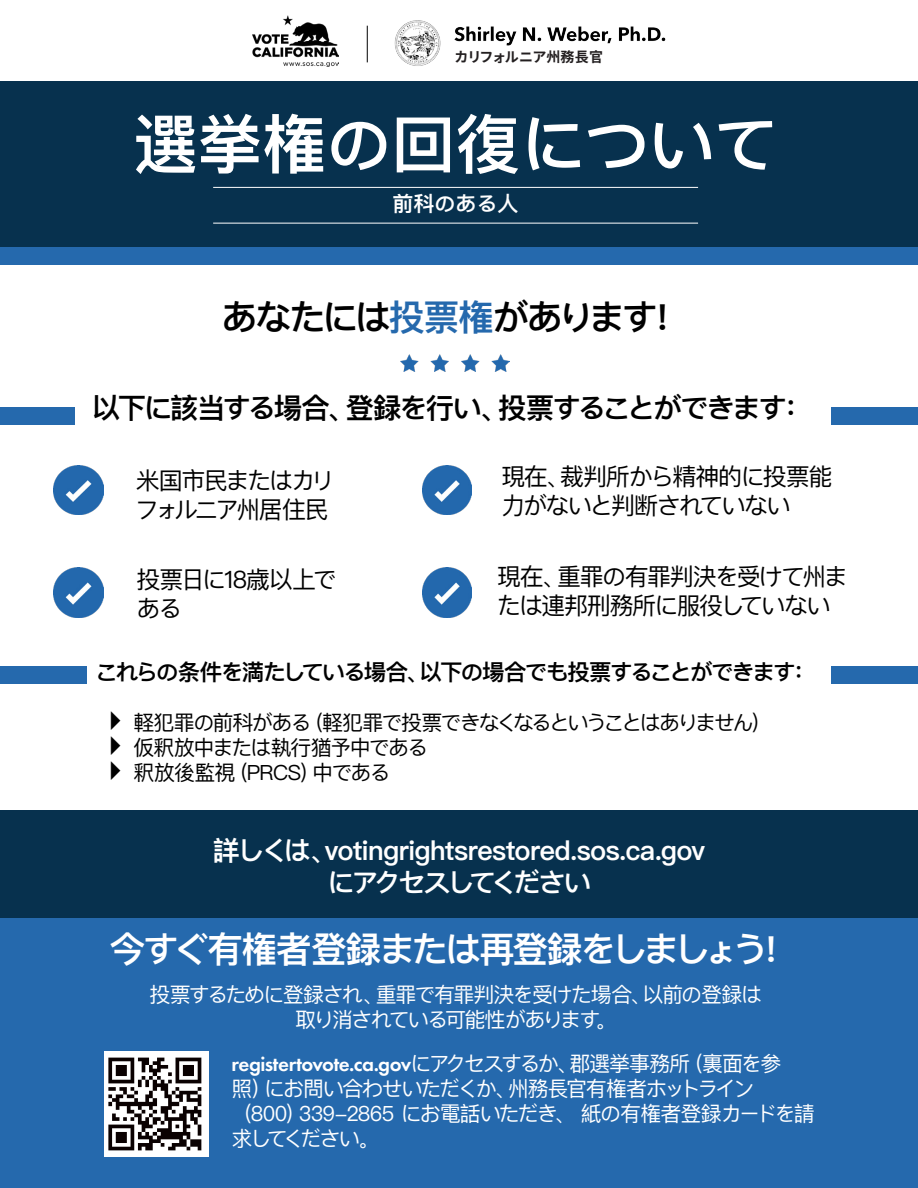
<style>
.page{position:relative;width:918px;height:1188px;background:#fff}
.page>*{position:absolute;margin:0;border:0;box-sizing:border-box;transform-origin:0 0}
.t1{font:600 64.5px "Ping Fang SC";color:#fff}
.t2{font:600 36px "Ping Fang SC";letter-spacing:-.07em;color:#fff}
.t3{font:600 36px "Ping Fang SC";letter-spacing:-.055em;color:#000}
.t4{font:600 28.5px "Ping Fang SC";letter-spacing:-.08em;color:#000}
.t5{font:600 27px/32.4px "Ping Fang SC";letter-spacing:-.03em;color:#fff;text-align:center}
.t6{font:24px/28.8px "Ping Fang SC";letter-spacing:-.07em;color:#000}
.t7{font:24px/28.8px "Ping Fang SC";letter-spacing:-.09em;color:#000}
.t8{font:600 22.5px "Ping Fang SC";letter-spacing:-.075em;color:#000}
.t9{font:21px/25.2px "Ping Fang SC";letter-spacing:-.075em;color:#fff}
.t10{font:21px "Ping Fang SC";letter-spacing:-.08em;color:#000}
.t11{font:21px "Ping Fang SC";letter-spacing:-.095em;color:#fff}
.t12{font:21px "Ping Fang SC";letter-spacing:-.04em;color:#000}
.t13{font:600 21px "Ping Fang SC";color:#fff}
.t14{font:700 13.95px "Source Han Sans JP";letter-spacing:-.025em;color:#231f20}
.s1{color:#2569ad}
.s2{font-family:"Futura PT";font-weight:600}
</style>
<div class="page">
<img style="left:253px;top:16px;width:86px;height:51px">
<hr style="left:367px;top:26px;width:1px;height:36px;background:#000">
<img style="left:394px;top:20px;width:272px;height:46px">
<div style="left:0;top:81px;width:918px;height:175px;background:#07314e"></div>
<div style="left:0;top:247px;width:918px;height:17px;background:#2569ad"></div>
<hr style="left:213px;top:187px;width:485px;height:1px;background:#fff">
<hr style="left:213px;top:223px;width:485px;height:1px;background:#fff">
<img style="left:400px;top:354px;width:109px;height:18px">
<div style="left:0;top:407px;width:75px;height:18px;background:#2569ad"></div>
<div style="left:832px;top:407px;width:86px;height:18px;background:#2569ad"></div>
<img style="left:54px;top:465px;width:49px;height:50px">
<img style="left:422px;top:465px;width:49px;height:50px">
<img style="left:54px;top:568px;width:49px;height:49px">
<img style="left:422px;top:568px;width:49px;height:49px">
<div style="left:831px;top:666px;width:87px;height:18px;background:#2569ad"></div>
<div style="left:0;top:666px;width:87px;height:18px;background:#2569ad"></div>
<div style="left:0;top:810px;width:918px;height:129px;background:#07314e"></div>
<div style="left:0;top:918px;width:918px;height:270px;background:#2569ad"></div>
<img style="left:104px;top:1052px;width:104px;height:105px">
<p class="t14" style="left:454px;top:49px;width:150px">カリフォルニア州務長官</p>
<p class="t1" style="left:133px;top:104px;width:646px">選挙権の回復について</p>
<p class="t13" style="left:393px;top:191px;width:127px">前科のある人</p>
<p class="t3" style="left:222px;top:295px;width:470px">あなたには<span class="s1">投票権</span>があります！</p>
<p class="t4" style="left:92px;top:391px;width:722px">以下に該当する場合、登録を行い、投票することができます：</p>
<p class="t7" style="left:136px;top:466px;width:200px">米国市民またはカリフォルニア州居住民</p>
<p class="t6" style="left:501px;top:462px;width:333px">現在、裁判所から精神的に投票能力がないと判断されていない</p>
<p class="t6" style="left:136px;top:565px;width:202px">投票日に18歳以上で</p>
<p class="t6" style="left:136px;top:593px;width:47px">ある</p>
<p class="t6" style="left:497px;top:562px;width:352px">現在、重罪の有罪判決を受けて州または連邦刑務所に服役していない</p>
<p class="t8" style="left:96px;top:658px;width:722px">これらの条件を満たしている場合、以下の場合でも投票することができます：</p>
<p class="t10" style="left:134px;top:709px;width:640px">軽犯罪の前科がある（軽犯罪で投票できなくなるということはありません）</p>
<p class="t10" style="left:134px;top:735px;width:296px">仮釈放中または執行猶予中である</p>
<p class="t12" style="left:134px;top:760px;width:258px">釈放後監視（PRCS）中である</p>
<p class="t5" style="left:213px;top:834px;width:494px">詳しくは、votingrightsrestored.sos.ca.govにアクセスしてください</p>
<p class="t2" style="left:110px;top:927px;width:690px">今すぐ有権者登録または再登録をしましょう！</p>
<p class="t9" style="left:149px;top:982px;width:614px">投票するために登録され、重罪で有罪判決を受けた場合、以前の登録は</p>
<p class="t11" style="left:295px;top:1007px;width:322px">取り消されている可能性があります。</p>
<p class="t9" style="left:232px;top:1050px;width:551px"><span class="s2">registertovote.ca.gov</span>にアクセスするか、郡選挙事務所（裏面を参照）にお問い合わせいただくか、州務長官有権者ホットライン</p>
<p class="t9" style="left:232px;top:1101px;width:585px">（800) 339-2865 にお電話いただき、 紙の有権者登録カードを請求してください。</p>
</div>
